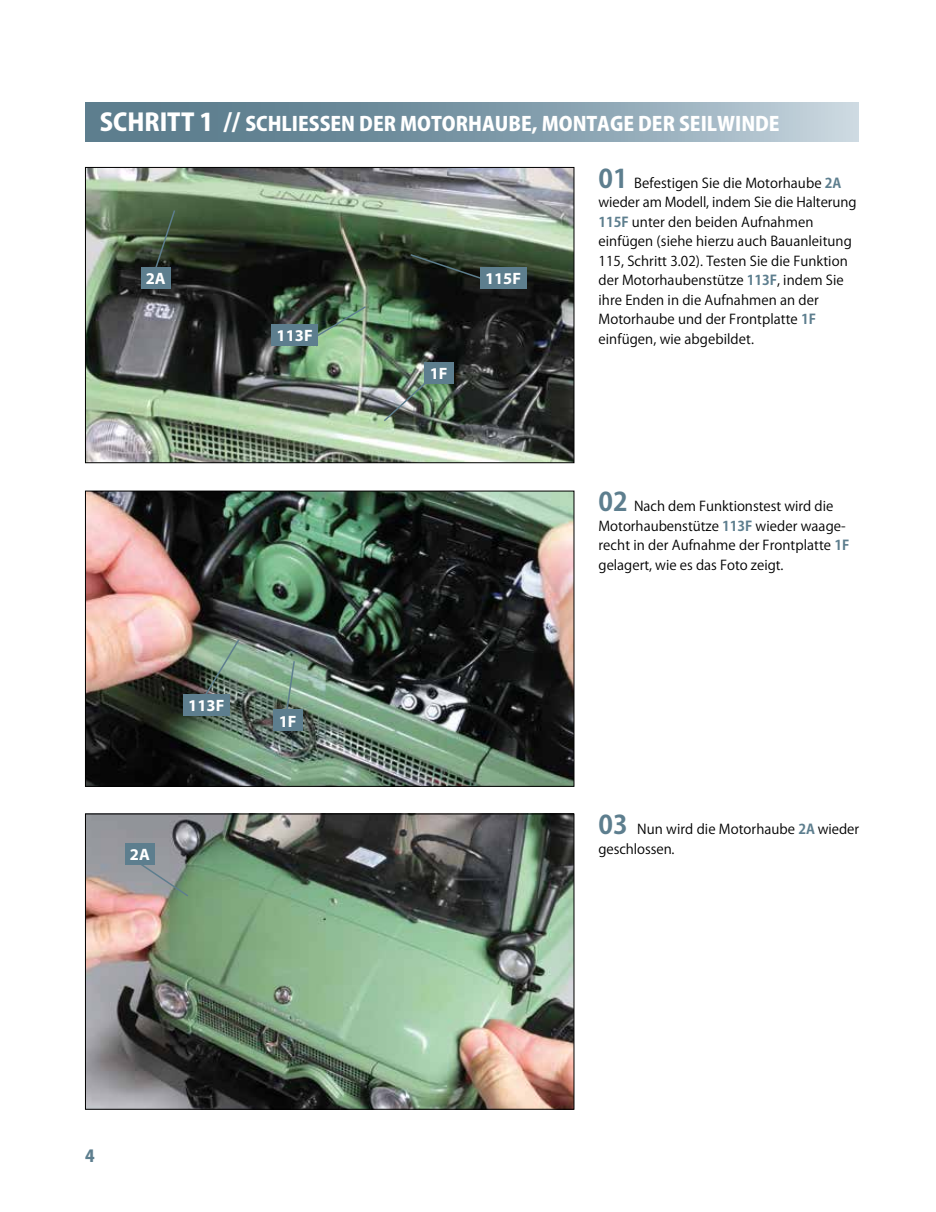
<style>
.page{position:relative;width:936px;height:1212px;background:#fff}
.page>*{position:absolute;margin:0;border:0;box-sizing:border-box;transform-origin:0 0}
.t1{font:800 19.5px "Koz Go Pro";color:#fff}
.t2{font:700 16.5px "Myriad Pro";color:#fff}
.t3{font:800 16.5px "Koz Go Pro";color:#5d7e8e}
.t4{font:13.5px/19.5px "Koz Go Pro";letter-spacing:.005em;color:#000}
.s1{font-size:24px}
.s2{font-weight:700;font-size:25.5px;color:#5d7e8e}
.s3{font-weight:700;color:#5d7e8e}
</style>
<div class="page">
<svg style="left:85px;top:102px;width:774px;height:39px;background:#829dab"></svg>
<img style="left:87px;top:169px;width:485px;height:292px">
<div style="left:85px;top:167px;width:489px;height:296px;border:1px solid #000"></div>
<img style="left:87px;top:493px;width:485px;height:292px">
<div style="left:85px;top:491px;width:489px;height:296px;border:1px solid #000"></div>
<svg style="left:310px;top:305px;width:57px;height:36px;background:#6a8e6d"></svg>
<div style="left:271px;top:325px;width:47px;height:21px;background:#5d7e8e"></div>
<img style="left:87px;top:815px;width:485px;height:292px">
<div style="left:85px;top:813px;width:489px;height:296px;border:1px solid #000"></div>
<svg style="left:137px;top:861px;width:53px;height:37px;background:#8e9692"></svg>
<div style="left:125px;top:843px;width:30px;height:21px;background:#5d7e8e"></div>
<svg style="left:409px;top:253px;width:101px;height:36px;background:#212a20"></svg>
<div style="left:479px;top:267px;width:47px;height:21px;background:#5d7e8e"></div>
<svg style="left:152px;top:209px;width:24px;height:67px"></svg>
<div style="left:141px;top:267px;width:30px;height:21px;background:#5d7e8e"></div>
<img style="left:382px;top:373px;width:53px;height:50px">
<div style="left:423px;top:362px;width:30px;height:21px;background:#5d7e8e"></div>
<div style="left:183px;top:694px;width:47px;height:21px;background:#5d7e8e"></div>
<img style="left:200px;top:615px;width:102px;height:114px">
<div style="left:273px;top:710px;width:29px;height:21px;background:#5d7e8e"></div>
<h1 class="t1" style="left:100px;top:111px;width:681px"><span class="s1">SCHRITT 1 //</span> SCHLIESSEN DER MOTORHAUBE, MONTAGE DER SEILWINDE</h1>
<p class="t4" style="left:598px;top:173px;width:259px"><span class="s2">01</span> Befestigen Sie die Motorhaube <span class="s3">2A </span>wieder am Modell, indem Sie die Halterung <span class="s3">115F</span> unter den beiden Aufnahmen einfügen (siehe hierzu auch Bauanleitung 115, Schritt 3.02). Testen Sie die Funktion der Motorhaubenstütze <span class="s3">113F</span>, indem Sie ihre Enden in die Aufnahmen an der Motorhaube und der Frontplatte <span class="s3">1F </span>einfügen, wie abgebildet.</p>
<p class="t2" style="left:146px;top:267px;width:21px">2A</p>
<p class="t2" style="left:485px;top:267px;width:38px">115F</p>
<p class="t2" style="left:276px;top:325px;width:38px">113F</p>
<p class="t2" style="left:188px;top:695px;width:38px">113F</p>
<p class="t2" style="left:130px;top:843px;width:21px">2A</p>
<p class="t2" style="left:279px;top:710px;width:19px">1F</p>
<p class="t3" style="left:85px;top:1145px;width:11px">4</p>
<p class="t2" style="left:429px;top:363px;width:19px">1F</p>
<p class="t4" style="left:598px;top:497px;width:252px"><span class="s2">02</span> Nach dem Funktionstest wird die Motorhaubenstütze <span class="s3">113F</span> wieder waage&shy;recht in der Aufnahme der Frontplatte <span class="s3">1F </span>gelagert, wie es das Foto zeigt.</p>
<p class="t4" style="left:598px;top:820px;width:262px"><span class="s2">03</span> Nun wird die Motorhaube <span class="s3">2A</span> wieder geschlossen.</p>
</div>
